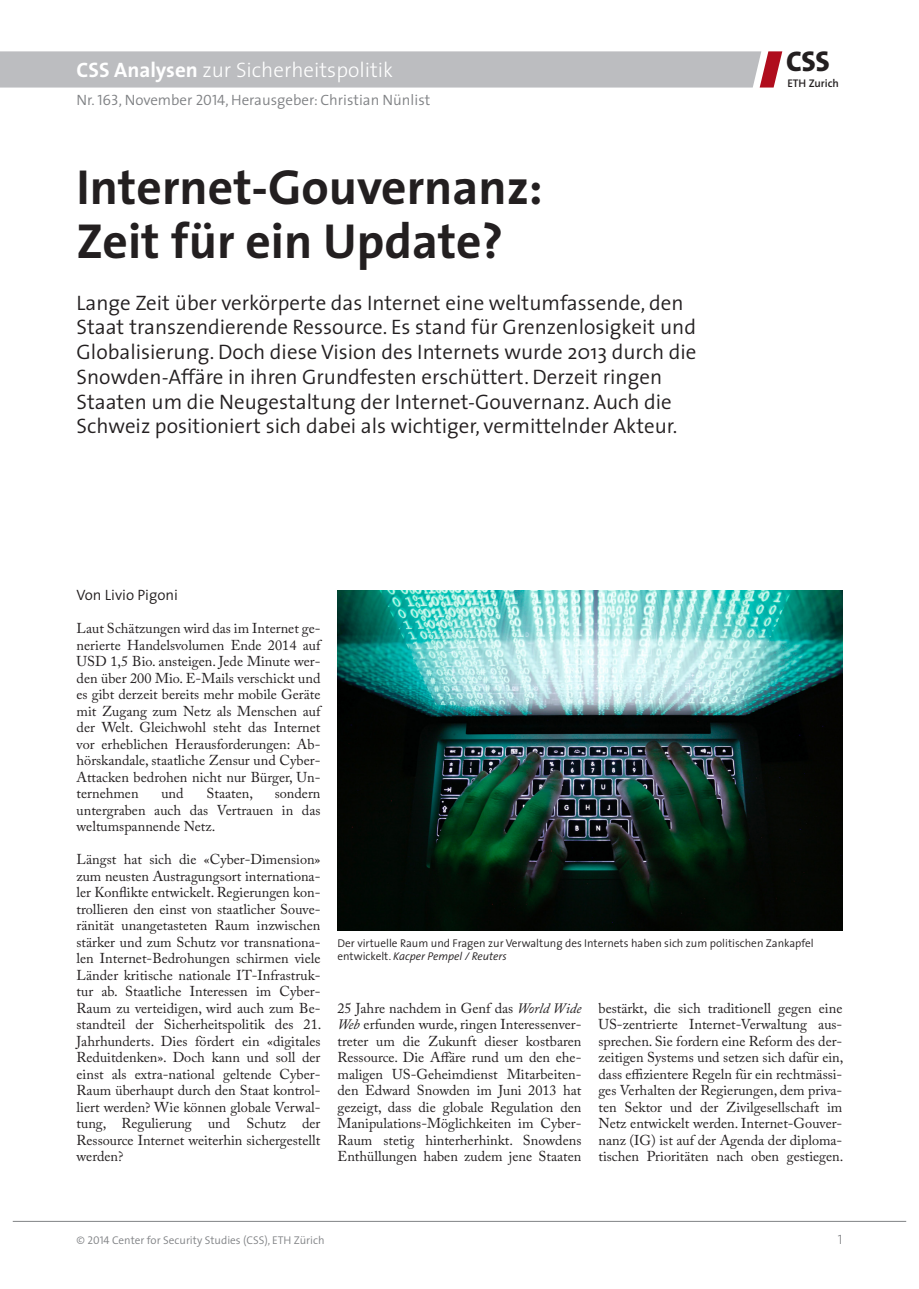
<style>
.page{position:relative;width:919px;height:1289px;background:#fff}
.page>*{position:absolute;margin:0;border:0;box-sizing:border-box;transform-origin:0 0}
.Titel_de{font:700 49.5px/54px "The Sans";color:#231f20}
.t1{font:800 28.65px "The Sans";color:#231f20}
.Lead_de{font:300 21px/24.8px "The Sans";color:#231f20}
.t2{font:300 21px "The Sans";color:#fff}
.t3{font:300 15px "The Sans";color:#808285}
.t4{font:300 15px "The Sans";color:#231f20}
.Text_de{font:14.25px/16.5px "Adobe Caslon Pro";color:#231f20;text-align:justify}
.t5{font:13.5px "The Sans Light Caps";color:#808285}
.Bildlegende_de{font:300 11.25px/13.2px "The Sans";color:#231f20}
.t6{font:300 11.25px "The Sans";color:#808285}
.t7{font:600 11.1px "The Sans";color:#231f20}
.s1{font-weight:700}
.s2{font-family:"The Sans Semi Light Caps";font-weight:400}
.s3{font-style:italic}
</style>
<div class="page">
<hr style="left:13px;top:1220px;width:893px;height:1px;background:#808285">
<svg style="left:0;top:51px;width:782px;height:37px;background:#bebcbf"></svg>
<img style="left:337px;top:590px;width:505px;height:340px">
<h3 class="t2" style="left:77px;top:53px;width:318px"><span class="s1">CSS Analysen</span> zur Sicherheitspolitik</h3>
<p class="t3" style="left:77px;top:87px;width:355px">Nr. <span class="s2">163</span>, November <span class="s2">2014</span>, Herausgeber: Christian Nünlist</p>
<p class="Titel_de" style="left:77px;top:159px;width:467px">Internet-Gouvernanz:<br>Zeit für ein Update?</p>
<p class="Lead_de" style="left:77px;top:289px;width:621px">Lange Zeit über verkörperte das Internet eine weltumfassende, den Staat transzendierende Ressource. Es stand für Grenzenlosigkeit und Globalisierung. Doch diese Vision des Internets wurde 2013 durch die Snowden-Affäre in ihren Grundfesten erschüttert. Derzeit ringen Staaten um die Neugestaltung der Internet-Gouvernanz. Auch die Schweiz positioniert sich dabei als wichtiger, vermittelnder Akteur.</p>
<h2 class="t1" style="left:786px;top:37px;width:45px">CSS</h2>
<p class="t7" style="left:787px;top:74px;width:53px">ETH Zurich</p>
<p class="t4" style="left:77px;top:582px;width:103px">Von Livio Pigoni</p>
<p class="Text_de" style="left:77px;top:620px;width:245px">Laut Schätzungen wird das im Internet ge&shy;nerierte Handelsvolumen Ende 2014 auf USD 1,5 Bio. ansteigen. Jede Minute wer&shy;den über 200 Mio. E-Mails verschickt und es gibt derzeit bereits mehr mobile Geräte mit Zugang zum Netz als Menschen auf der Welt. Gleichwohl steht das Internet vor erheblichen Herausforderungen: Ab&shy;hörskandale, staatliche Zensur und Cyber-Attacken bedrohen nicht nur Bürger, Un&shy;ternehmen</p>
<p class="Text_de" style="left:77px;top:785px;width:245px;text-indent:198px">sondern untergraben auch das Vertrauen in das weltumspannende Netz.</p>
<p class="Text_de" style="left:77px;top:851px;width:246px">Längst hat sich die «Cyber-Dimension» zum neusten Austragungsort internationa&shy;ler Konflikte entwickelt. Regierungen kon&shy;trollieren den einst von staatlicher Souve&shy;ränität unangetasteten Raum inzwischen stärker und zum Schutz vor transnationa&shy;len Internet-Bedrohungen schirmen viele Länder kritische nationale IT-Infrastruk&shy;tur ab. Staatliche Interessen im Cyber-Raum zu verteidigen, wird auch zum Be&shy;standteil der Sicherheitspolitik des 21.<br>Jahrhunderts. Dies fördert ein «digitales Reduitdenken». Doch kann und soll der einst als extra-national geltende Cyber-Raum überhaupt durch den Staat kontrol&shy;liert werden? Wie können globale Verwal&shy;tung, Regulierung und Schutz der Ressource Internet weiterhin sichergestellt werden?</p>
<p class="Text_de" style="left:161px;top:785px;width:24px">und</p>
<p class="Text_de" style="left:206px;top:785px;width:48px">Staaten,</p>
<p class="Bildlegende_de" style="left:337px;top:936px;width:478px">Der virtuelle Raum und Fragen zur Verwaltung des Internets haben sich zum politischen Zankapfel entwickelt. <span class="s3">Kacper Pempel / Reuters</span></p>
<p class="Text_de" style="left:337px;top:999px;width:245px">25 Jahre nachdem in Genf das <span class="s3">World Wide Web</span> erfunden wurde, ringen Interessenver&shy;treter um die Zukunft dieser kostbaren Ressource. Die Affäre rund um den ehe&shy;maligen US-Geheimdienst Mitarbeiten&shy;den Edward Snowden im Juni 2013 hat gezeigt, dass die globale Regulation den Manipulations-Möglichkeiten im Cyber-Raum stetig hinterherhinkt. Snowdens Enthüllungen haben zudem jene Staaten</p>
<p class="Text_de" style="left:598px;top:999px;width:246px">bestärkt, die sich traditionell gegen eine US-zentrierte Internet-Verwaltung aus&shy;sprechen. Sie fordern eine Reform des der&shy;zeitigen Systems und setzen sich dafür ein, dass effizientere Regeln für ein rechtmässi&shy;ges Verhalten der Regierungen, dem priva&shy;ten Sektor und der Zivilgesellschaft im Netz entwickelt werden. Internet-Gouver&shy;nanz (IG) ist auf der Agenda der diploma&shy;tischen Prioritäten nach oben gestiegen.</p>
<p class="t6" style="left:77px;top:1230px;width:249px">© <span class="s2">2014</span> Center for Security Studies (CSS), ETH Zürich</p>
<p class="t5" style="left:837px;top:1228px;width:6px">1</p>
</div>
